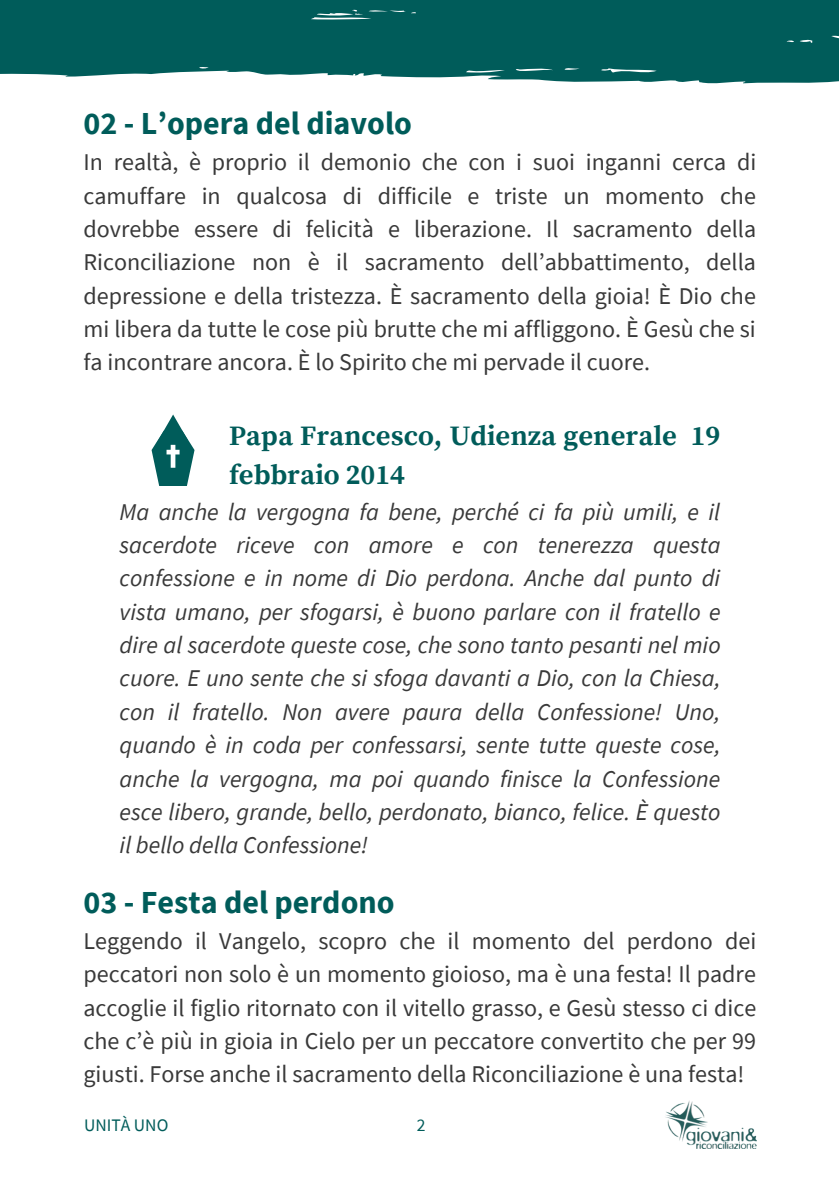
<style>
.page{position:relative;width:839px;height:1191px;background:#fff}
.page>*{position:absolute;margin:0;border:0;box-sizing:border-box;transform-origin:0 0}
.t1{font:700 32px "Source Sans Pro";color:#005c5a}
.t2{font:700 28px/38.6px "Source Serif Pro";color:#005c5a}
.t3{font:24px/33.4px "Source Sans Pro";color:#393939;text-align:justify}
.t4{font:italic 24px/33.4px "Source Sans Pro";color:#393939;text-align:justify}
.t5{font:17.6px "Source Sans Pro";color:#005c5a}
</style>
<div class="page">
<svg style="left:0;top:0;width:838px;height:84px;background:#156968"></svg>
<svg style="left:152px;top:415px;width:42px;height:71px"></svg>
<img style="left:665px;top:1100px;width:91px;height:48px">
<h1 class="t1" style="left:83px;top:103px;width:330px">02 - L’opera del diavolo</h1>
<p class="t3" style="left:83px;top:145px;width:674px">In realtà, è proprio il demonio che con i suoi inganni cerca di camuffare in qualcosa di difficile e triste un momento che dovrebbe essere di felicità e liberazione. Il sacramento della Riconciliazione non è il sacramento dell’abbattimento, della depressione e della tristezza. È sacramento della gioia! È Dio che mi libera da tutte le cose più brutte che mi affliggono. È Gesù che si fa incontrare ancora. È lo Spirito che mi pervade il cuore.</p>
<p class="t2" style="left:229px;top:418px;width:493px">Papa Francesco, Udienza generale 19 febbraio 2014</p>
<p class="t4" style="left:120px;top:494px;width:602px">Ma anche la vergogna fa bene, perché ci fa più umili, e il sacerdote riceve con amore e con tenerezza questa confessione e in nome di Dio perdona. Anche dal punto di vista umano, per sfogarsi, è buono parlare con il fratello e dire al sacerdote queste cose, che sono tanto pesanti nel mio cuore. E uno sente che si sfoga davanti a Dio, con la Chiesa, con il fratello. Non avere paura della Confessione! Uno, quando è in coda per confessarsi, sente tutte queste cose, anche la vergogna, ma poi quando finisce la Confessione esce libero, grande, bello, perdonato, bianco, felice. È questo il bello della Confessione!</p>
<h1 class="t1" style="left:83px;top:881px;width:312px">03 - Festa del perdono</h1>
<p class="t3" style="left:83px;top:924px;width:674px">Leggendo il Vangelo, scopro che il momento del perdono dei peccatori non solo è un momento gioioso, ma è una festa! Il padre accoglie il figlio ritornato con il vitello grasso, e Gesù stesso ci dice che c’è più in gioia in Cielo per un peccatore convertito che per 99 giusti. Forse anche il sacramento della Riconciliazione è una festa!</p>
<p class="t5" style="left:84px;top:1113px;width:86px">UNITÀ UNO</p>
<p class="t5" style="left:417px;top:1113px;width:10px">2</p>
</div>
